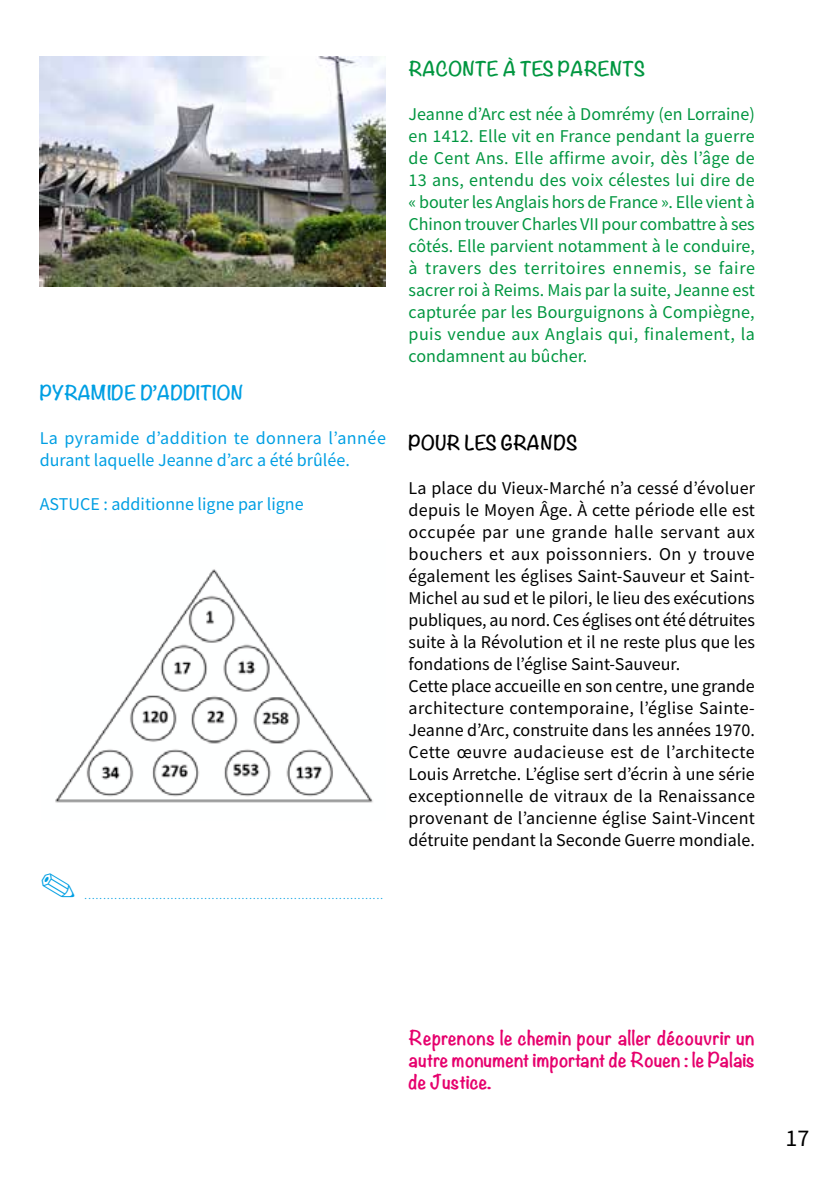
<style>
.page{position:relative;width:840px;height:1191px;background:#fff}
.page>*{position:absolute;margin:0;border:0;box-sizing:border-box;transform-origin:0 0}
.t1{font:24px "Source Sans Pro";color:#000}
.t2{font:18px/22px "Source Sans Pro";letter-spacing:.005em;color:#000}
.t3{font:18px/22px "Source Sans Pro";letter-spacing:.025em;color:#009640;text-align:justify}
.t4{font:18px/22px "Source Sans Pro";color:#009fe3}
.t5{font:700 18px/22px "Noteworthy";color:#e6006d;text-align:justify}
.t6{font:700 18px "Noteworthy";color:#009640}
.t7{font:700 18px "Noteworthy";color:#009fe3}
.t8{font:700 18px "Noteworthy";color:#000}
.t9{font:10px "Source Sans Pro";color:#009fe3}
</style>
<div class="page">
<img style="left:55px;top:569px;width:318px;height:234px">
<img style="left:40px;top:57px;width:346px;height:229px">
<p class="t7" style="left:40px;top:377px;width:205px">PYRAMIDE D’ADDITION</p>
<p class="t4" style="left:40px;top:427px;width:347px">La pyramide d’addition te donnera l’année durant laquelle Jeanne d’arc a été brûlée.</p>
<p class="t4" style="left:40px;top:493px;width:265px">ASTUCE : additionne ligne par ligne</p>
<p class="t9" style="left:85px;top:888px;width:299px">................................................................................</p>
<p class="t6" style="left:408px;top:53px;width:238px">RACONTE À TES PARENTS</p>
<p class="t3" style="left:408px;top:103px;width:348px">Jeanne d’Arc est née à Domrémy (en Lorraine) en 1412. Elle vit en France pendant la guerre de Cent Ans. Elle affirme avoir, dès l’âge de 13 ans, entendu des voix célestes lui dire de « bouter les Anglais hors de France ». Elle vient à Chinon trouver Charles VII pour combattre à ses côtés. Elle parvient notamment à le conduire, à travers des territoires ennemis, se faire sacrer roi à Reims. Mais par la suite, Jeanne est capturée par les Bourguignons à Compiègne, puis vendue aux Anglais qui, finalement, la condamnent au bûcher.</p>
<p class="t8" style="left:408px;top:426px;width:170px">POUR LES GRANDS</p>
<p class="t2" style="left:408px;top:477px;width:348px">La place du Vieux-Marché n’a cessé d’évoluer depuis le Moyen Âge. À cette période elle est occupée par une grande halle servant aux bouchers et aux poissonniers. On y trouve également les églises Saint-Sauveur et Saint-Michel au sud et le pilori, le lieu des exécutions publiques, au nord. Ces églises ont été détruites suite à la Révolution et il ne reste plus que les fondations de l’église Saint-Sauveur.<br>Cette place accueille en son centre, une grande architecture contemporaine, l’église Sainte-Jeanne d’Arc, construite dans les années 1970.<br>Cette œuvre audacieuse est de l’architecte Louis Arretche. L’église sert d’écrin à une série exceptionnelle de vitraux de la Renaissance provenant de l’ancienne église Saint-Vincent détruite pendant la Seconde Guerre mondiale.</p>
<p class="t5" style="left:408px;top:1026px;width:347px">Reprenons le chemin pour aller découvrir un autre monument important de Rouen : le Palais de Justice.</p>
<h1 class="t1" style="left:785px;top:1122px;width:25px">17</h1>
</div>
